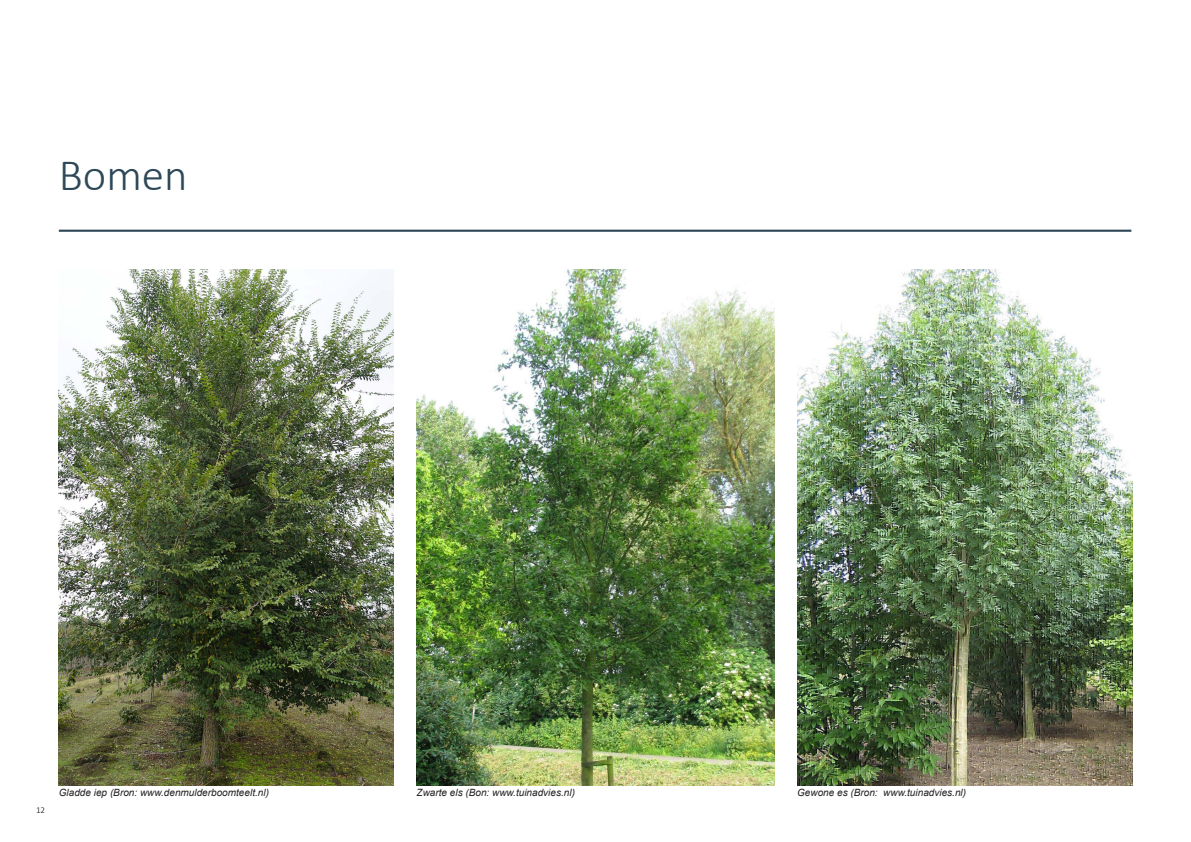
<style>
.page{position:relative;width:1191px;height:842px;background:#fff}
.page>*{position:absolute;margin:0;border:0;box-sizing:border-box;transform-origin:0 0}
.t1{font:300 45px "Calibri";color:#2e4857}
.t2{font:italic 10px "Arial";color:#231f20}
.t3{font:300 9px "Calibri";color:#000}
</style>
<div class="page">
<hr style="left:59px;top:230px;width:1072px;height:2px;background:#2e4857">
<img style="left:59px;top:269px;width:335px;height:516px">
<img style="left:416px;top:269px;width:358px;height:516px">
<img style="left:797px;top:269px;width:335px;height:516px">
<p class="t1" style="left:59px;top:147px;width:130px">Bomen</p>
<p class="t3" style="left:36px;top:804px;width:11px">12</p>
<p class="t2" style="left:59px;top:786px;width:212px">Gladde iep (Bron: www.denmulderboomteelt.nl)</p>
<p class="t2" style="left:416px;top:786px;width:160px">Zwarte els (Bon: www.tuinadvies.nl)</p>
<p class="t2" style="left:797px;top:786px;width:170px">Gewone es (Bron: www.tuinadvies.nl)</p>
</div>
